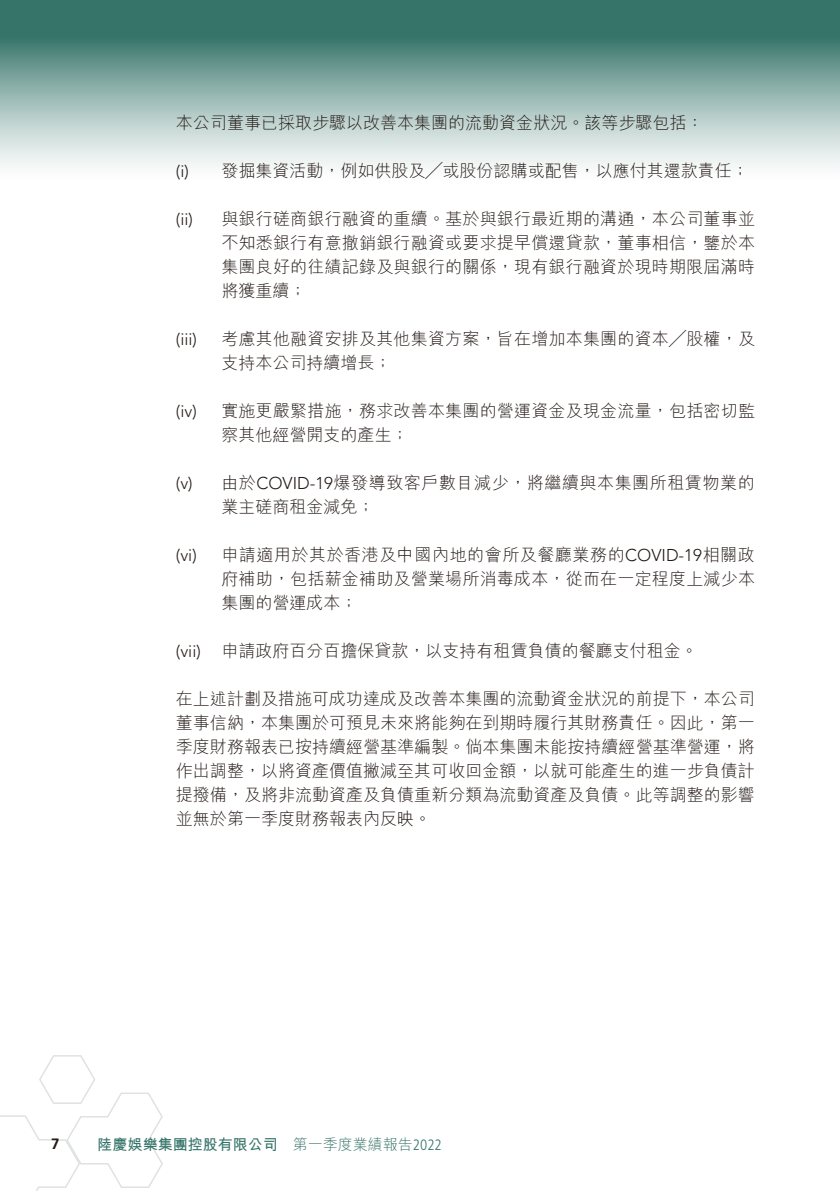
<style>
.page{position:relative;width:840px;height:1191px;background:#fff}
.page>*{position:absolute;margin:0;border:0;box-sizing:border-box;transform-origin:0 0}
.t1{font:300 17px/24px "M Hei HK";letter-spacing:.01em;color:#231916;text-align:justify}
.t2{font:300 17px "M Hei HK";letter-spacing:.03em;color:#231916}
.t3{font:300 17px "Avenir LT Std";color:#231916}
.t4{font:300 15px "M Hei HK";color:#367469}
.t5{font:700 15px "M Hei HK";color:#367469}
.t6{font:700 15px "Frutiger LT Std";color:#231916}
.s1{font-family:"Avenir LT Std"}
.s2{font-family:"Frutiger LT Std";font-stretch:condensed}
</style>
<div class="page">
<svg style="left:0;top:0;width:839px;height:168px;background:#87aca5"></svg>
<svg style="left:0;top:1055px;width:163px;height:136px"></svg>
<p class="t1" style="left:176px;top:110px;width:528px">本公司董事已採取步驟以改善本集團的流動資金狀況。該等步驟包括：</p>
<p class="t1" style="left:221px;top:158px;width:528px">發掘集資活動，例如供股及╱或股份認購或配售，以應付其還款責任;</p>
<p class="t3" style="left:176px;top:161px;width:14px">) i(</p>
<p class="t3" style="left:176px;top:209px;width:18px">i i( )</p>
<p class="t3" style="left:176px;top:329px;width:23px">(iii)</p>
<p class="t3" style="left:176px;top:401px;width:22px">i v( )</p>
<p class="t3" style="left:176px;top:473px;width:18px">v( )</p>
<p class="t3" style="left:176px;top:545px;width:22px">(vi)</p>
<p class="t1" style="left:221px;top:206px;width:535px">與銀行磋商銀行融資的重續。基於與銀行最近期的溝通，本公司董事並</p>
<p class="t1" style="left:221px;top:230px;width:535px">不知悉銀行有意撤銷銀行融資或要求提早償還貸款，董事相信，鑒於本集團良好的往績記錄及與銀行的關係，現有銀行融資於現時期限屆滿時將獲重續;</p>
<p class="t1" style="left:221px;top:326px;width:535px">考慮其他融資安排及其他集資方案，旨在增加本集團的資本╱股權，及</p>
<p class="t1" style="left:221px;top:350px;width:171px">支持本公司持續增長;</p>
<p class="t1" style="left:221px;top:398px;width:535px">實施更嚴緊措施，務求改善本集團的營運資金及現金流量，包括密切監</p>
<p class="t1" style="left:221px;top:422px;width:188px">察其他經營開支的產生;</p>
<p class="t2" style="left:221px;top:474px;width:534px">由於<span class="s1">COVID-19</span>爆發導致客戶數目減少，將繼續與本集團所租賃物業的</p>
<p class="t1" style="left:221px;top:494px;width:154px">業主磋商租金減免;</p>
<p class="t2" style="left:221px;top:546px;width:534px">申請適用於其於香港及中國內地的會所及餐廳業務的<span class="s1">COVID-19</span>相關政</p>
<p class="t1" style="left:221px;top:566px;width:535px">府補助，包括薪金補助及營業場所消毒成本，從而在一定程度上減少本集團的營運成本;</p>
<p class="t1" style="left:221px;top:638px;width:478px">申請政府百分百擔保貸款，以支持有租賃負債的餐廳支付租金。</p>
<p class="t3" style="left:176px;top:641px;width:26px">(vii)</p>
<p class="t1" style="left:176px;top:686px;width:580px">在上述計劃及措施可成功達成及改善本集團的流動資金狀況的前提下，本公司董事信納，本集團於可預見未來將能夠在到期時履行其財務責任。因此，第一季度財務報表已按持續經營基準編製。倘本集團未能按持續經營基準營運，將作出調整，以將資產價值撇減至其可收回金額，以就可能產生的進一步負債計提撥備，及將非流動資產及負債重新分類為流動資產及負債。此等調整的影響並無於第一季度財務報表內反映。</p>
<p class="t6" style="left:51px;top:1134px;width:10px">7</p>
<p class="t5" style="left:98px;top:1133px;width:182px">陸慶娛樂集團控股有限公司</p>
<p class="t4" style="left:293px;top:1136px;width:150px">第一季度業績報告<span class="s2">2022</span></p>
</div>
